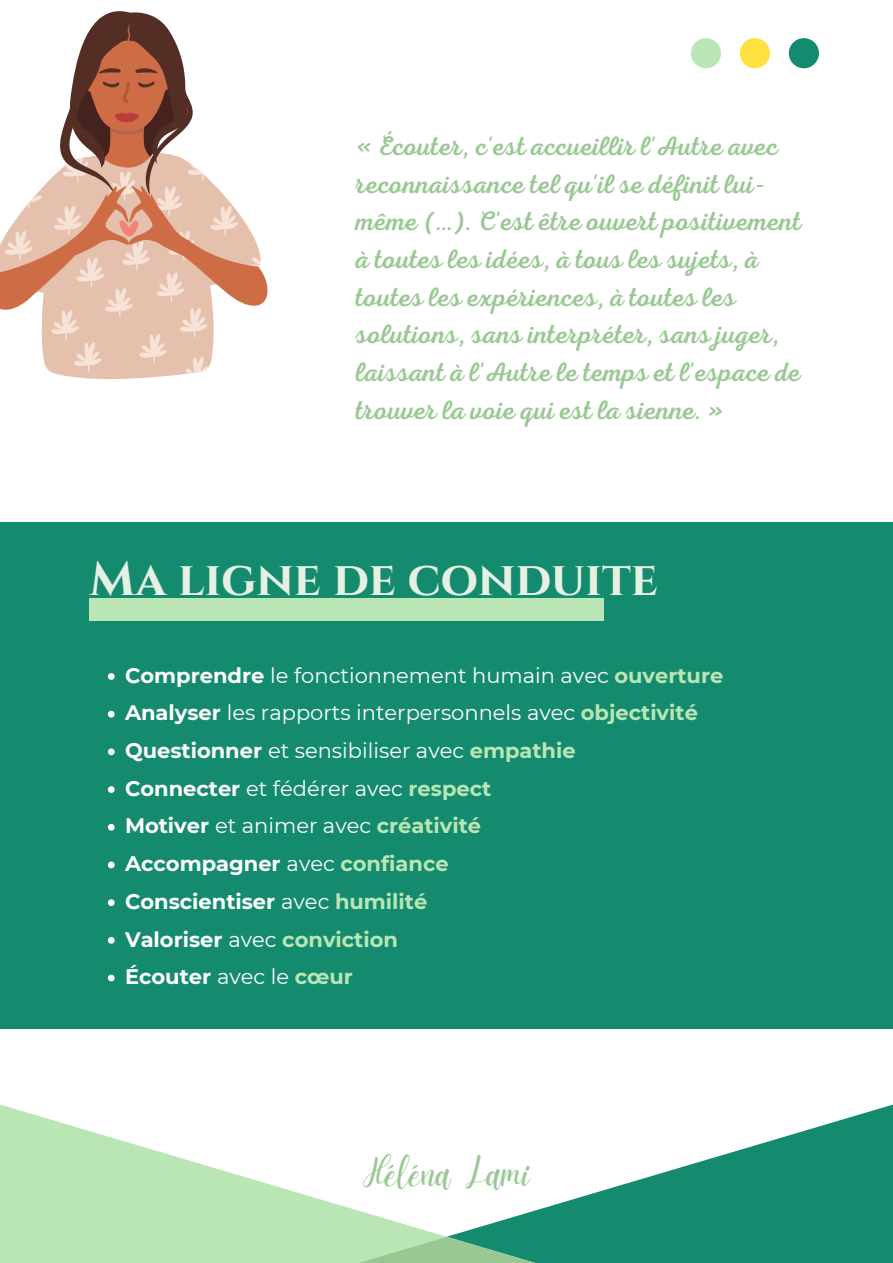
<style>
.page{position:relative;width:893px;height:1263px;background:#fff}
.page>*{position:absolute;margin:0;border:0;box-sizing:border-box;transform-origin:0 0}
.t1{font:700 48px "Cinzel";color:#e6f1e4}
.t2{font:42.38px "Daydream";color:#99c893}
.t3{font:27px/37.7px "RTL Adam Script Regular";letter-spacing:.005em;color:#99c893}
.t4{font:21px "Montserrat";color:#fff}
.t5{font:700 21px "Montserrat";color:#fff}
.t6{font:700 21px "Montserrat";color:#bae6b5}
.s1{font-weight:700}
.s2{font-weight:700;color:#bae6b5}
.s3{font-weight:400}
.s4{color:#bae6b5}
.s5{color:#fff}
.s6{font-weight:400;color:#fff}
</style>
<div class="page">
<div style="left:691px;top:38px;width:30px;height:30px;background:#bae6b5;border-radius:50%"></div>
<div style="left:740px;top:38px;width:30px;height:30px;background:#ffe03d;border-radius:50%"></div>
<div style="left:789px;top:38px;width:30px;height:30px;background:#148b6e;border-radius:50%"></div>
<div style="left:0;top:522px;width:893px;height:507px;background:#148b6e"></div>
<div style="left:90px;top:598px;width:514px;height:23px;background:#bae6b5"></div>
<svg style="left:0;top:11px;width:268px;height:368px"></svg>
<svg style="left:108px;top:673px;width:7px;height:7px"></svg>
<svg style="left:108px;top:711px;width:7px;height:6px"></svg>
<svg style="left:108px;top:748px;width:7px;height:7px"></svg>
<svg style="left:108px;top:786px;width:7px;height:7px"></svg>
<svg style="left:108px;top:824px;width:7px;height:7px"></svg>
<svg style="left:108px;top:861px;width:7px;height:7px"></svg>
<svg style="left:108px;top:899px;width:7px;height:7px"></svg>
<svg style="left:108px;top:937px;width:7px;height:7px"></svg>
<svg style="left:108px;top:975px;width:7px;height:6px"></svg>
<svg style="left:446px;top:1104px;width:447px;height:159px;fill:#148b6e"></svg>
<svg style="left:0;top:1104px;width:446px;height:159px;fill:#bae6b5"></svg>
<svg style="left:232px;top:1237px;width:429px;height:26px;background:#71bb92"></svg>
<p class="t3" style="left:356px;top:128px;width:447px">« Écouter, c'est accueillir l'Autre avec reconnaissance tel qu'il se définit lui&shy;même (…). C'est être ouvert positivement à toutes les idées, à tous les sujets, à toutes les expériences, à toutes les solutions, sans interpréter, sans juger, laissant à l'Autre le temps et l'espace de trouver la voie qui est la sienne. »</p>
<p class="t1" style="left:90px;top:549px;width:569px">Ma ligne de conduite</p>
<p class="t4" style="left:125px;top:662px;width:600px"><span class="s1">Comprendre</span> le fonctionnement humain avec <span class="s2">ouverture</span></p>
<p class="t4" style="left:125px;top:700px;width:574px"><span class="s1">Analyser</span> les rapports interpersonnels avec <span class="s2">objectivité</span></p>
<p class="t4" style="left:125px;top:738px;width:452px"><span class="s1">Questionner</span> et sensibiliser avec <span class="s2">empathie</span></p>
<p class="t4" style="left:125px;top:775px;width:368px"><span class="s1">Connecter</span> et fédérer avec <span class="s2">respect</span></p>
<p class="t4" style="left:125px;top:813px;width:358px"><span class="s1">Motiver</span> et animer avec <span class="s2">créativité</span></p>
<p class="t5" style="left:125px;top:851px;width:325px">Accompagner <span class="s3">avec</span> <span class="s4">confiance</span></p>
<p class="t5" style="left:125px;top:888px;width:304px">Conscientiser <span class="s3">avec</span> <span class="s4">humilité</span></p>
<p class="t6" style="left:125px;top:926px;width:274px"><span class="s5">Valoriser</span> <span class="s6">avec</span> conviction</p>
<p class="t5" style="left:125px;top:964px;width:229px">Écouter <span class="s3">avec le</span> <span class="s4">cœur</span></p>
<p class="t2" style="left:363px;top:1149px;width:168px">Héléna Lami</p>
</div>
